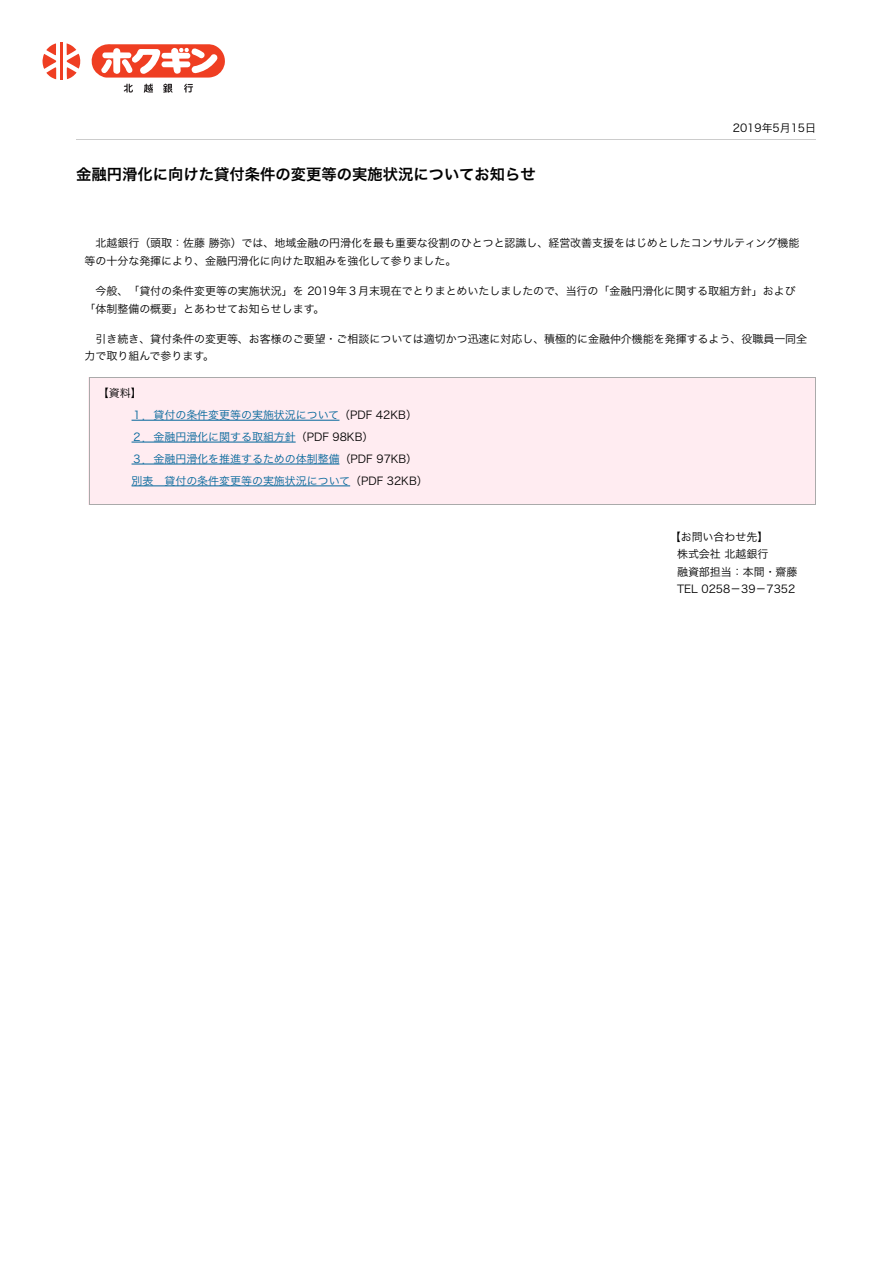
<style>
.page{position:relative;width:893px;height:1263px;background:#fff}
.page>*{position:absolute;margin:0;border:0;box-sizing:border-box;transform-origin:0 0}
.t1{font:15.3px "Hira Kaku Pro W6";color:#000}
.t2{font:10.95px/17.5px "Hira Kaku Pro W3";color:#000}
.t3{font:10.95px/21.9px "Hira Kaku Pro W3";color:#00659a}
.s1{color:#000}
</style>
<div class="page">
<svg style="left:43px;top:43px;width:37px;height:37px"></svg>
<svg style="left:91px;top:44px;width:134px;height:34px"></svg>
<svg style="left:42px;top:43px;width:14px;height:36px"></svg>
<svg style="left:67px;top:43px;width:14px;height:36px"></svg>
<hr style="left:60px;top:43px;width:2px;height:37px;background:#ef3e22">
<svg style="left:124px;top:84px;width:9px;height:9px"></svg>
<svg style="left:144px;top:84px;width:9px;height:9px"></svg>
<svg style="left:184px;top:84px;width:9px;height:9px"></svg>
<svg style="left:163px;top:84px;width:10px;height:9px"></svg>
<hr style="left:76px;top:139px;width:740px;height:1px;background:#ccc">
<div style="left:89px;top:377px;width:727px;height:128px;background:#ffecf1"></div>
<hr style="left:89px;top:377px;width:726px;height:1px;background:#aaa">
<hr style="left:815px;top:377px;width:1px;height:127px;background:#aaa">
<hr style="left:89px;top:504px;width:727px;height:1px;background:#aaa">
<hr style="left:89px;top:378px;width:1px;height:127px;background:#aaa">
<hr style="left:132px;top:420px;width:207px;height:1px;background:#00659a">
<hr style="left:132px;top:442px;width:164px;height:1px;background:#00659a">
<hr style="left:132px;top:464px;width:207px;height:1px;background:#00659a">
<hr style="left:132px;top:486px;width:218px;height:1px;background:#00659a">
<h1 class="t1" style="left:76px;top:161px;width:461px">金融円滑化に向けた貸付条件の変更等の実施状況についてお知らせ</h1>
<p class="t2" style="left:733px;top:119px;width:85px">2019年5月15日</p>
<p class="t2" style="left:85px;top:234px;width:716px">　北越銀行（頭取：佐藤 勝弥）では、地域金融の円滑化を最も重要な役割のひとつと認識し、経営改善支援をはじめとしたコンサルティング機能等の十分な発揮により、金融円滑化に向けた取組みを強化して参りました。</p>
<p class="t2" style="left:85px;top:281px;width:713px">　今般、「貸付の条件変更等の実施状況」を 2019年３月末現在でとりまとめいたしましたので、当行の「金融円滑化に関する取組方針」および「体制整備の概要」とあわせてお知らせします。</p>
<p class="t2" style="left:85px;top:329px;width:724px">　引き続き、貸付条件の変更等、お客様のご要望・ご相談については適切かつ迅速に対応し、積極的に金融仲介機能を発揮するよう、役職員一同全力で取り組んで参ります。</p>
<p class="t3" style="left:132px;top:381px;width:298px;text-indent:-34px"><span class="s1">【資料】<br></span>１．貸付の条件変更等の実施状況について<span class="s1">（PDF 42KB）<br></span>２．金融円滑化に関する取組方針<span class="s1">（PDF 98KB）<br></span>３．金融円滑化を推進するための体制整備<span class="s1">（PDF 97KB）</span>別表　貸付の条件変更等の実施状況について<span class="s1">（PDF 32KB）</span></p>
<p class="t2" style="left:677px;top:527px;width:122px;text-indent:-7px">【お問い合わせ先】<br>株式会社 北越銀行<br>融資部担当：本間・齋藤<br>TEL 0258－39－7352</p>
</div>
